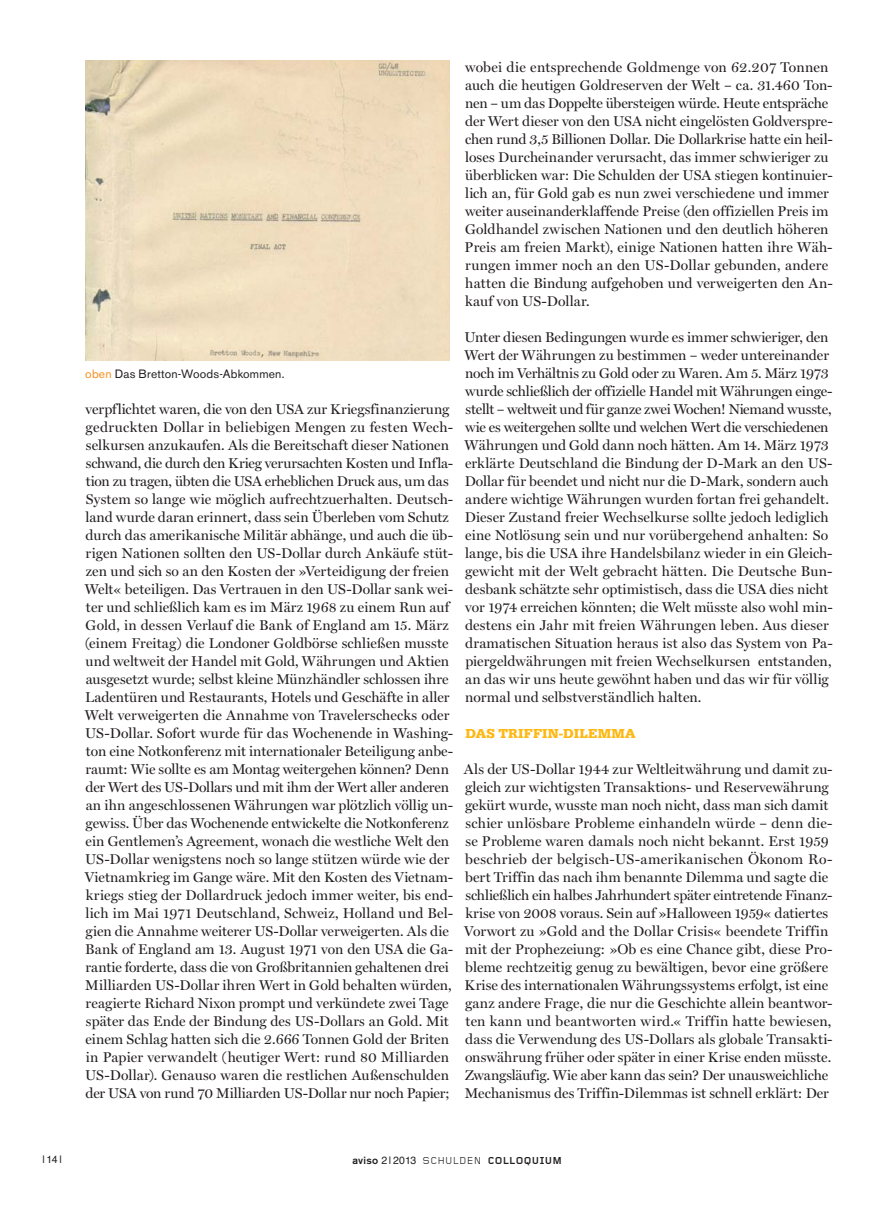
<style>
.page{position:relative;width:893px;height:1212px;background:#fff}
.page>*{position:absolute;margin:0;border:0;box-sizing:border-box;transform-origin:0 0}
.t1{font:14.25px/18px "Miller Display Roman";letter-spacing:.005em;color:#231f20}
.t2{font:700 13.5px "URW Egyptienne T";letter-spacing:.01em;color:#fdb813}
.t3{font:12px "Akzidenz Grotesk BE";letter-spacing:.015em;color:#231f20}
.t4{font:700 10.5px "Foundry Gridnik";letter-spacing:.045em;color:#231f20}
.t5{font:10.5px "Helvetica";color:#231f20}
.s1{color:#f7901e}
.s2{font-family:"Akzidenz Grotesk BE";font-weight:500}
.s3{font-family:"Helvetica";font-weight:400}
.s4{font-weight:400}
</style>
<div class="page">
<img style="left:85px;top:61px;width:365px;height:299px">
<p class="t3" style="left:85px;top:370px;width:201px"><span class="s1">oben</span> Das Bretton-Woods-Abkommen.</p>
<p class="t1" style="left:85px;top:401px;width:370px">verpflichtet waren, die von den USA zur Kriegsfinanzierung gedruckten Dollar in beliebigen Mengen zu festen Wech&shy;selkursen anzukaufen. Als die Bereitschaft dieser Nationen schwand, die durch den Krieg verursachten Kosten und Infla&shy;tion zu tragen, übten die USA erheblichen Druck aus, um das System so lange wie möglich aufrechtzuerhalten. Deutsch&shy;land wurde daran erinnert, dass sein Überleben vom Schutz durch das amerikanische Militär abhänge, und auch die üb&shy;rigen Nationen sollten den US-Dollar durch Ankäufe stüt&shy;zen und sich so an den Kosten der »Verteidigung der freien Welt« beteiligen. Das Vertrauen in den US-Dollar sank wei&shy;ter und schließlich kam es im März 1968 zu einem Run auf Gold, in dessen Verlauf die Bank of England am 15. März (einem Freitag) die Londoner Goldbörse schließen musste und weltweit der Handel mit Gold, Währungen und Aktien ausgesetzt wurde; selbst kleine Münzhändler schlossen ihre Ladentüren und Restaurants, Hotels und Geschäfte in aller Welt verweigerten die Annahme von Travelerschecks oder US-Dollar. Sofort wurde für das Wochenende in Washing&shy;ton eine Notkonferenz mit internationaler Beteiligung anbe&shy;raumt: Wie sollte es am Montag weitergehen können? Denn der Wert des US-Dollars und mit ihm der Wert aller anderen an ihn angeschlossenen Währungen war plötzlich völlig un&shy;gewiss. Über das Wochenende entwickelte die Notkonferenz ein Gentlemen’s Agreement, wonach die westliche Welt den US-Dollar wenigstens noch so lange stützen würde wie der Vietnamkrieg im Gange wäre. Mit den Kosten des Vietnam&shy;kriegs stieg der Dollardruck jedoch immer weiter, bis end&shy;lich im Mai 1971 Deutschland, Schweiz, Holland und Bel&shy;gien die Annahme weiterer US-Dollar verweigerten. Als die Bank of England am 13. August 1971 von den USA die Ga&shy;rantie forderte, dass die von Großbritannien gehaltenen drei Milliarden US-Dollar ihren Wert in Gold behalten würden, reagierte Richard Nixon prompt und verkündete zwei Tage später das Ende der Bindung des US-Dollars an Gold. Mit einem Schlag hatten sich die 2.666 Tonnen Gold der Briten in Papier verwandelt (heutiger Wert: rund 80 Milliarden US-Dollar). Genauso waren die restlichen Außenschulden der USA von rund 70 Milliarden US-Dollar nur noch Papier;</p>
<p class="t1" style="left:464px;top:59px;width:370px">wobei die entsprechende Goldmenge von 62.207 Tonnen auch die heutigen Goldreserven der Welt – ca. 31.460 Ton&shy;nen – um das Doppelte übersteigen würde. Heute entspräche der Wert dieser von den USA nicht eingelösten Goldverspre&shy;chen rund 3,5 Billionen Dollar. Die Dollarkrise hatte ein heil&shy;loses Durcheinander verursacht, das immer schwieriger zu überblicken war: Die Schulden der USA stiegen kontinuier&shy;lich an, für Gold gab es nun zwei verschiedene und immer weiter auseinanderklaffende Preise (den offiziellen Preis im Goldhandel zwischen Nationen und den deutlich höheren Preis am freien Markt), einige Nationen hatten ihre Wäh&shy;rungen immer noch an den US-Dollar gebunden, andere hatten die Bindung aufgehoben und verweigerten den An&shy;kauf von US-Dollar.</p>
<p class="t1" style="left:464px;top:330px;width:370px">Unter diesen Bedingungen wurde es immer schwieriger, den Wert der Währungen zu bestimmen – weder untereinander noch im Verhältnis zu Gold oder zu Waren. Am 5. März 1973 wurde schließlich der offizielle Handel mit Währungen einge&shy;stellt – weltweit und für ganze zwei Wochen! Niemand wusste, wie es weitergehen sollte und welchen Wert die verschiedenen Währungen und Gold dann noch hätten. Am 14. März 1973 erklärte Deutschland die Bindung der D-Mark an den US-Dollar für beendet und nicht nur die D-Mark, sondern auch andere wichtige Währungen wurden fortan frei gehandelt.<br>Dieser Zustand freier Wechselkurse sollte jedoch lediglich eine Notlösung sein und nur vorübergehend anhalten: So lange, bis die USA ihre Handelsbilanz wieder in ein Gleich&shy;gewicht mit der Welt gebracht hätten. Die Deutsche Bun&shy;desbank schätzte sehr optimistisch, dass die USA dies nicht vor 1974 erreichen könnten; die Welt müsste also wohl min&shy;destens ein Jahr mit freien Währungen leben. Aus dieser dramatischen Situation heraus ist also das System von Pa&shy;piergeldwährungen mit freien Wechselkursen entstanden, an das wir uns heute gewöhnt haben und das wir für völlig normal und selbstverständlich halten.</p>
<p class="t2" style="left:465px;top:728px;width:172px">DAS TRIFFIN-DILEMMA</p>
<p class="t1" style="left:464px;top:761px;width:370px">Als der US-Dollar 1944 zur Weltleitwährung und damit zu&shy;gleich zur wichtigsten Transaktions- und Reservewährung gekürt wurde, wusste man noch nicht, dass man sich damit schier unlösbare Probleme einhandeln würde – denn die&shy;se Probleme waren damals noch nicht bekannt. Erst 1959 beschrieb der belgisch-US-amerikanischen Ökonom Ro&shy;bert Triffin das nach ihm benannte Dilemma und sagte die schließlich ein halbes Jahrhundert später eintretende Finanz&shy;krise von 2008 voraus. Sein auf »Halloween 1959« datiertes Vorwort zu »Gold and the Dollar Crisis« beendete Triffin mit der Prophezeiung: »Ob es eine Chance gibt, diese Pro&shy;bleme rechtzeitig genug zu bewältigen, bevor eine größere Krise des internationalen Währungssystems erfolgt, ist eine ganz andere Frage, die nur die Geschichte allein beantwor&shy;ten kann und beantworten wird.« Triffin hatte bewiesen, dass die Verwendung des US-Dollars als globale Transakti&shy;onswährung früher oder später in einer Krise enden müsste.<br>Zwangsläufig. Wie aber kann das sein? Der unausweichliche Mechanismus des Triffin-Dilemmas ist schnell erklärt: Der</p>
<p class="t5" style="left:43px;top:1155px;width:21px">| 14 |</p>
<p class="t4" style="left:352px;top:1157px;width:211px"><span class="s2">aviso</span> <span class="s3">2 | 2013</span> <span class="s4">SCHULDEN</span> COLLOQUIUM</p>
</div>
